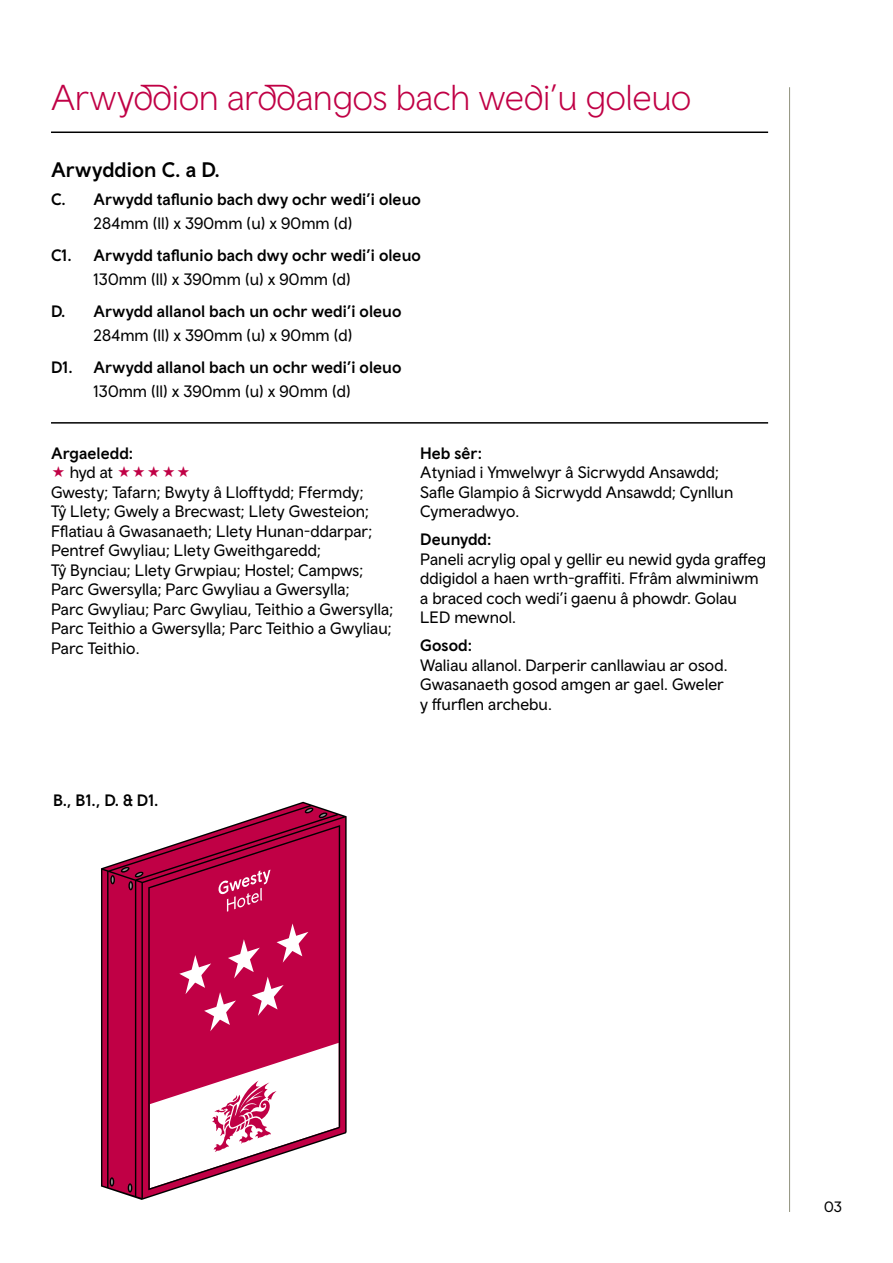
<style>
.page{position:relative;width:893px;height:1263px;background:#fff}
.page>*{position:absolute;margin:0;border:0;box-sizing:border-box;transform-origin:0 0}
.Large_Red_Title{font:300 36px "Wales Sans Headline";color:#c00045}
.Heading{font:500 21px "Cymru Sans Body";letter-spacing:.01em;color:#000}
.Body_Copy{font:16.5px/19.5px "Wales Sans Body";letter-spacing:.005em;color:#000}
.Body_Copy-2{font:500 16.5px "Wales Sans Body";letter-spacing:.005em;color:#000}
.Bottom_Line{font:16.5px "Wales Sans Body";letter-spacing:.01em;color:#000}
.t1{font:15px "Wales Sans Body";color:#000}
.s1{font-weight:500}
</style>
<div class="page">
<hr style="left:789px;top:87px;width:1px;height:1125px;background:#90917c">
<hr style="left:51px;top:131px;width:717px;height:2px;background:#000">
<hr style="left:51px;top:422px;width:717px;height:2px;background:#000">
<svg style="left:102px;top:803px;width:241px;height:395px"></svg>
<svg style="left:148px;top:825px;width:192px;height:365px;fill:#c00045"></svg>
<p class="Large_Red_Title" style="left:51px;top:76px;width:642px">Arwyddion arddangos bach wedi’u goleuo</p>
<p class="Heading" style="left:51px;top:157px;width:171px">Arwyddion C. a D.</p>
<p class="Body_Copy-2" style="left:51px;top:189px;width:371px">C. Arwydd taflunio bach dwy ochr wedi’i oleuo</p>
<p class="Body_Copy" style="left:94px;top:213px;width:260px">284mm (ll) x 390mm (u) x 90mm (d)</p>
<p class="Body_Copy-2" style="left:51px;top:245px;width:371px">C1. Arwydd taflunio bach dwy ochr wedi’i oleuo</p>
<p class="Body_Copy" style="left:94px;top:269px;width:259px">130mm (ll) x 390mm (u) x 90mm (d)</p>
<p class="Body_Copy-2" style="left:51px;top:301px;width:352px">D. Arwydd allanol bach un ochr wedi’i oleuo</p>
<p class="Body_Copy" style="left:94px;top:325px;width:260px">284mm (ll) x 390mm (u) x 90mm (d)</p>
<p class="Body_Copy-2" style="left:51px;top:357px;width:352px">D1. Arwydd allanol bach un ochr wedi’i oleuo</p>
<p class="Bottom_Line" style="left:94px;top:381px;width:259px">130mm (ll) x 390mm (u) x 90mm (d)</p>
<p class="Body_Copy-2" style="left:51px;top:443px;width:84px">Argaeledd:</p>
<p class="Body_Copy" style="left:70px;top:462px;width:45px">hyd at</p>
<p class="Body_Copy" style="left:51px;top:482px;width:314px">Gwesty; Tafarn; Bwyty â Llofftydd; Ffermdy;</p>
<p class="Body_Copy" style="left:51px;top:501px;width:319px">Tŷ Llety; Gwely a Brecwast; Llety Gwesteion;</p>
<p class="Body_Copy" style="left:51px;top:521px;width:323px">Fflatiau â Gwasanaeth; Llety Hunan-ddarpar;</p>
<p class="Body_Copy" style="left:51px;top:540px;width:271px">Pentref Gwyliau; Llety Gweithgaredd;</p>
<p class="Body_Copy" style="left:51px;top:560px;width:314px">Tŷ Bynciau; Llety Grwpiau; Hostel; Campws;</p>
<p class="Body_Copy" style="left:51px;top:579px;width:300px">Parc Gwersylla; Parc Gwyliau a Gwersylla;</p>
<p class="Body_Copy" style="left:51px;top:599px;width:344px">Parc Gwyliau; Parc Gwyliau, Teithio a Gwersylla;</p>
<p class="Body_Copy" style="left:51px;top:618px;width:342px">Parc Teithio a Gwersylla; Parc Teithio a Gwyliau;</p>
<p class="Body_Copy" style="left:51px;top:638px;width:90px">Parc Teithio.</p>
<p class="Body_Copy" style="left:420px;top:443px;width:315px"><span class="s1">Heb sêr:<br></span>Atyniad i Ymwelwyr â Sicrwydd Ansawdd;<br>Safle Glampio â Sicrwydd Ansawdd; Cynllun<br>Cymeradwyo.</p>
<p class="Body_Copy" style="left:420px;top:529px;width:347px"><span class="s1">Deunydd:<br></span>Paneli acrylig opal y gellir eu newid gyda graffeg ddigidol a haen wrth-graffiti. Ffrâm alwminiwm a braced coch wedi’i gaenu â phowdr. Golau<br>LED mewnol.</p>
<p class="Body_Copy" style="left:420px;top:635px;width:309px"><span class="s1">Gosod:<br></span>Waliau allanol. Darperir canllawiau ar osod.<br>Gwasanaeth gosod amgen ar gael. Gweler y ffurflen archebu.</p>
<p class="Body_Copy-2" style="left:53px;top:791px;width:107px">B., B1., D. &amp; D1.</p>
<p class="t1" style="left:824px;top:1198px;width:19px">03</p>
</div>
